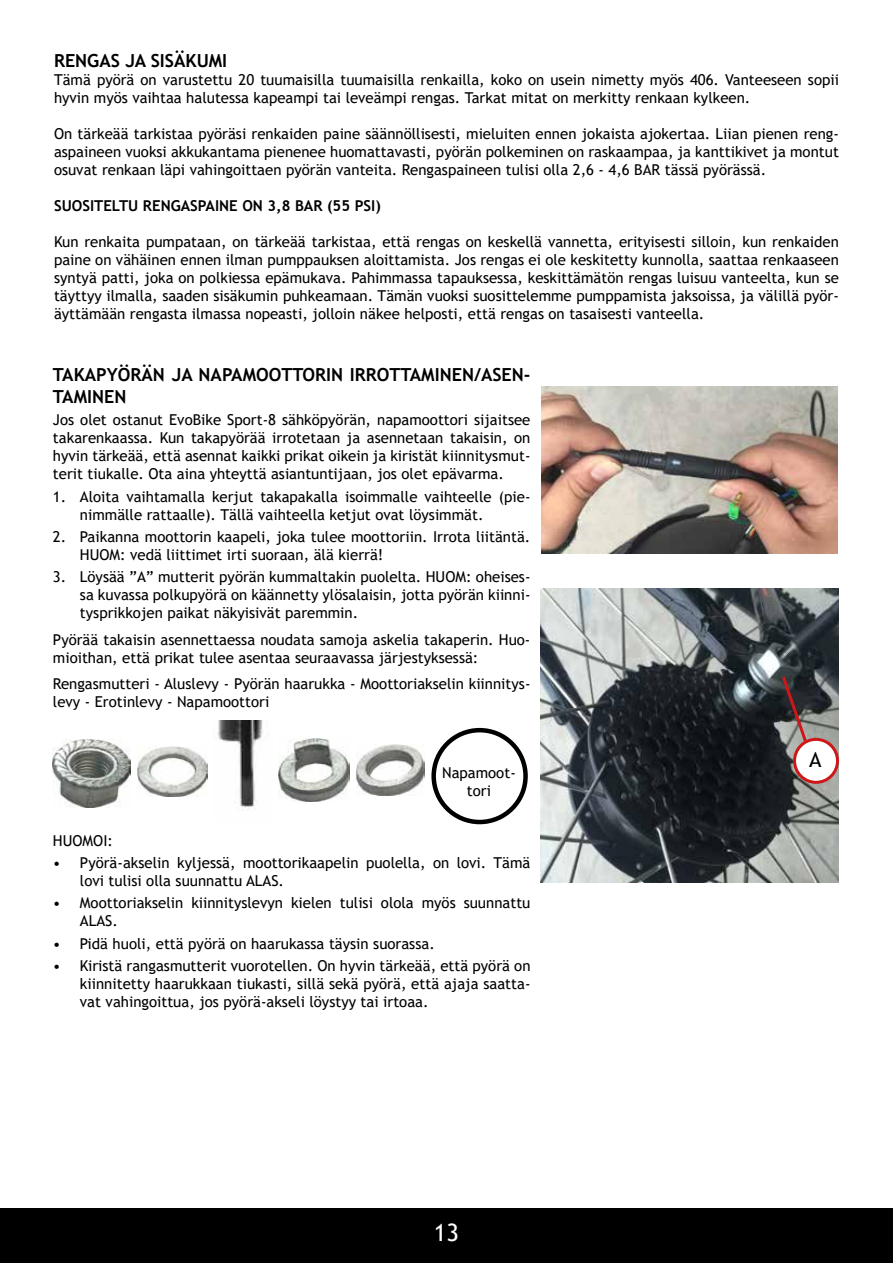
<style>
.page{position:relative;width:893px;height:1263px;background:#fff}
.page>*{position:absolute;margin:0;border:0;box-sizing:border-box;transform-origin:0 0}
.t1{font:24px "Trebuchet MS";color:#fff}
.t2{font:21px "Trebuchet MS";color:#000}
.t3{font:700 18px/21.6px "Trebuchet MS";color:#000}
.t4{font:15px/18px "Trebuchet MS";color:#000}
.t5{font:700 15px "Trebuchet MS";color:#000}
</style>
<div class="page">
<div style="left:0;top:1209px;width:893px;height:54px;background:#000"></div>
<img style="left:542px;top:387px;width:296px;height:166px">
<img style="left:541px;top:588px;width:298px;height:294px">
<div style="left:794px;top:739px;width:43px;height:43px;background:#fff;border-radius:50%"></div>
<div style="left:793px;top:738px;width:46px;height:46px;border:3px solid #cd1719;border-radius:50%"></div>
<svg style="left:780px;top:673px;width:30px;height:73px"></svg>
<img style="left:53px;top:739px;width:78px;height:69px">
<img style="left:356px;top:744px;width:69px;height:51px">
<img style="left:137px;top:746px;width:70px;height:51px">
<img style="left:279px;top:738px;width:71px;height:63px">
<img style="left:218px;top:721px;width:45px;height:89px">
<div style="left:431px;top:728px;width:97px;height:96px;border:4px solid #000;border-radius:50%"></div>
<p class="t3" style="left:54px;top:50px;width:175px">RENGAS JA SISÄKUMI</p>
<p class="t4" style="left:54px;top:71px;width:786px">Tämä pyörä on varustettu 20 tuumaisilla tuumaisilla renkailla, koko on usein nimetty myös 406. Vanteeseen sopii hyvin myös vaihtaa halutessa kapeampi tai leveämpi rengas. Tarkat mitat on merkitty renkaan kylkeen.</p>
<p class="t4" style="left:54px;top:125px;width:786px;text-align:justify">On tärkeää tarkistaa pyöräsi renkaiden paine säännöllisesti, mieluiten ennen jokaista ajokertaa. Liian pienen reng&shy;aspaineen vuoksi akkukantama pienenee huomattavasti, pyörän polkeminen on raskaampaa, ja kanttikivet ja montut osuvat renkaan läpi vahingoittaen pyörän vanteita. Rengaspaineen tulisi olla 2,6 - 4,6 BAR tässä pyörässä.</p>
<p class="t5" style="left:54px;top:197px;width:328px">SUOSITELTU RENGASPAINE ON 3,8 BAR (55 PSI)</p>
<p class="t4" style="left:54px;top:233px;width:786px;text-align:justify">Kun renkaita pumpataan, on tärkeää tarkistaa, että rengas on keskellä vannetta, erityisesti silloin, kun renkaiden paine on vähäinen ennen ilman pumppauksen aloittamista. Jos rengas ei ole keskitetty kunnolla, saattaa renkaaseen syntyä patti, joka on polkiessa epämukava. Pahimmassa tapauksessa, keskittämätön rengas luisuu vanteelta, kun se täyttyy ilmalla, saaden sisäkumin puhkeamaan. Tämän vuoksi suosittelemme pumppamista jaksoissa, ja välillä pyör&shy;äyttämään rengasta ilmassa nopeasti, jolloin näkee helposti, että rengas on tasaisesti vanteella.</p>
<p class="t3" style="left:53px;top:364px;width:479px">TAKAPYÖRÄN JA NAPAMOOTTORIN IRROTTAMINEN/ASEN-<br>TAMINEN</p>
<p class="t4" style="left:53px;top:411px;width:479px;text-align:justify">Jos olet ostanut EvoBike Sport-8 sähköpyörän, napamoottori sijaitsee takarenkaassa. Kun takapyörää irrotetaan ja asennetaan takaisin, on hyvin tärkeää, että asennat kaikki prikat oikein ja kiristät kiinnitysmut&shy;terit tiukalle. Ota aina yhteyttä asiantuntijaan, jos olet epävarma.</p>
<p class="t4" style="left:80px;top:487px;width:452px;text-indent:-27px">1. Aloita vaihtamalla kerjut takapakalla isoimmalle vaihteelle (pie&shy;nimmälle rattaalle). Tällä vaihteella ketjut ovat löysimmät.</p>
<p class="t4" style="left:80px;top:527px;width:452px;text-indent:-27px">2. Paikanna moottorin kaapeli, joka tulee moottoriin. Irrota liitäntä.<br>HUOM: vedä liittimet irti suoraan, älä kierrä!</p>
<p class="t4" style="left:80px;top:568px;width:452px;text-align:justify;text-indent:-27px">3. Löysää ”A” mutterit pyörän kummaltakin puolelta. HUOM: oheises&shy;sa kuvassa polkupyörä on käännetty ylösalaisin, jotta pyörän kiinni&shy;tysprikkojen paikat näkyisivät paremmin.</p>
<p class="t4" style="left:53px;top:630px;width:479px">Pyörää takaisin asennettaessa noudata samoja askelia takaperin. Huo&shy;mioithan, että prikat tulee asentaa seuraavassa järjestyksessä:</p>
<p class="t4" style="left:53px;top:675px;width:479px">Rengasmutteri - Aluslevy - Pyörän haarukka - Moottoriakselin kiinnitys&shy;levy - Erotinlevy - Napamoottori</p>
<p class="t4" style="left:442px;top:763px;width:75px;text-align:center">Napamoot&shy;tori</p>
<p class="t4" style="left:53px;top:831px;width:62px">HUOMOI:</p>
<p class="t4" style="left:80px;top:854px;width:452px;text-indent:-27px">• Pyörä-akselin kyljessä, moottorikaapelin puolella, on lovi. Tämä lovi tulisi olla suunnattu ALAS.</p>
<p class="t4" style="left:80px;top:894px;width:452px;text-indent:-27px">• Moottoriakselin kiinnityslevyn kielen tulisi olola myös suunnattu<br>ALAS.</p>
<p class="t4" style="left:53px;top:934px;width:383px">• Pidä huoli, että pyörä on haarukassa täysin suorassa.</p>
<p class="t4" style="left:80px;top:956px;width:452px;text-align:justify;text-indent:-27px">• Kiristä rangasmutterit vuorotellen. On hyvin tärkeää, että pyörä on kiinnitetty haarukkaan tiukasti, sillä sekä pyörä, että ajaja saatta&shy;vat vahingoittua, jos pyörä-akseli löystyy tai irtoaa.</p>
<h1 class="t1" style="left:434px;top:1217px;width:27px">13</h1>
<h2 class="t2" style="left:809px;top:746px;width:14px">A</h2>
</div>
